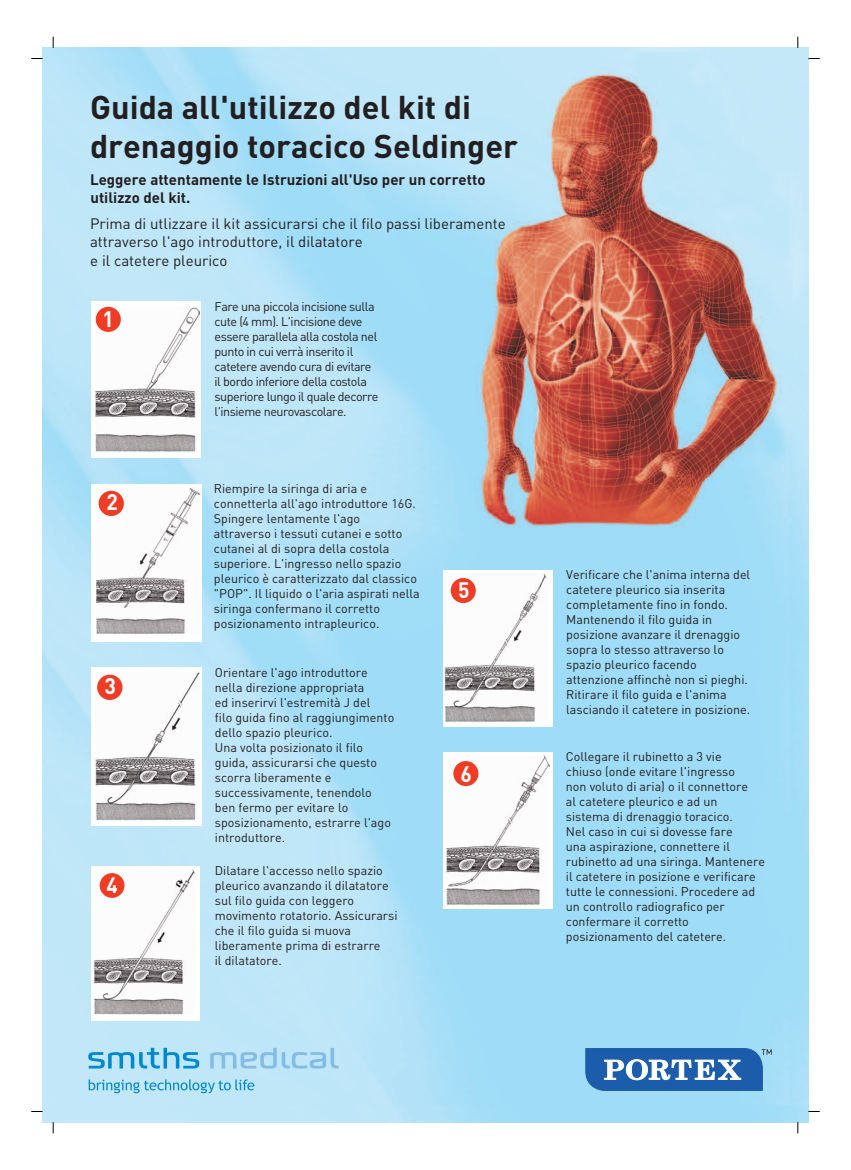
<style>
.page{position:relative;width:851px;height:1170px;background:#fff}
.page>*{position:absolute;margin:0;border:0;box-sizing:border-box;transform-origin:0 0}
.t1{font:700 32.5px/39px "DIN";color:#231f20}
.t2{font:700 22.38px "DIN";color:#fff;scale:.95 1}
.t3{font:700 22.25px "DIN";color:#fff;scale:.95 1}
.t4{font:700 22.12px "DIN";color:#fff;scale:.95 1}
.t5{font:700 22px "DIN";color:#fff;scale:.95 1}
.t6{font:700 21.88px "DIN";color:#fff;scale:.95 1}
.t7{font:15px/18.8px "DIN";color:#231f20}
.t8{font:700 15px/18.2px "DIN";color:#231f20}
.t9{font:12.5px/15px "DIN";color:#231f20}
.t10{font:12.5px/15px "DIN";letter-spacing:-.035em;color:#231f20}
</style>
<div class="page">
<img style="left:43px;top:48px;width:765px;height:1073px">
<svg style="left:31px;top:1111px;width:12px;height:1px"></svg>
<svg style="left:53px;top:1121px;width:1px;height:12px"></svg>
<svg style="left:31px;top:58px;width:12px;height:1px"></svg>
<svg style="left:797px;top:1121px;width:1px;height:12px"></svg>
<div style="left:91px;top:301px;width:110px;height:157px;background:#fff"></div>
<img style="left:96px;top:306px;width:103px;height:146px">
<div style="left:96px;top:307px;width:25px;height:25px;background:#ef3c25;border-radius:13px"></div>
<div style="left:442px;top:752px;width:110px;height:156px;background:#fff"></div>
<img style="left:446px;top:755px;width:103px;height:150px">
<div style="left:91px;top:865px;width:109px;height:155px;background:#fff"></div>
<img style="left:93px;top:869px;width:102px;height:145px">
<div style="left:91px;top:667px;width:110px;height:158px;background:#fff"></div>
<img style="left:95px;top:671px;width:105px;height:149px">
<div style="left:91px;top:484px;width:111px;height:158px;background:#fff"></div>
<img style="left:96px;top:488px;width:105px;height:146px">
<div style="left:99px;top:490px;width:25px;height:26px;background:#ef3c25;border-radius:13px"></div>
<div style="left:97px;top:674px;width:25px;height:26px;background:#ef3c25;border-radius:13px"></div>
<div style="left:100px;top:873px;width:24px;height:24px;background:#ef3c25;border-radius:12px"></div>
<div style="left:453px;top:761px;width:25px;height:25px;background:#ef3c25;border-radius:13px"></div>
<svg style="left:585px;top:1047px;width:186px;height:43px;background:#4e83bf"></svg>
<svg style="left:88px;top:1047px;width:111px;height:21px;background:#7ec6ea"></svg>
<svg style="left:210px;top:1047px;width:128px;height:21px;background:#aad7f1"></svg>
<svg style="left:89px;top:1079px;width:165px;height:14px;background:#92d0ee"></svg>
<div style="left:442px;top:569px;width:110px;height:157px;background:#fff"></div>
<img style="left:444px;top:574px;width:103px;height:148px">
<div style="left:450px;top:578px;width:25px;height:25px;background:#ef3c25;border-radius:13px"></div>
<h1 class="t1" style="left:90px;top:87px;width:429px">Guida all'utilizzo del kit di drenaggio toracico Seldinger</h1>
<p class="t8" style="left:90px;top:170px;width:397px">Leggere attentamente le Istruzioni all'Uso per un corretto utilizzo del kit.</p>
<p class="t7" style="left:90px;top:232px;width:274px">attraverso l'ago introduttore, il dilatatore e il catetere pleurico</p>
<p class="t7" style="left:90px;top:214px;width:417px">Prima di utlizzare il kit assicurarsi che il filo passi liberamente</p>
<h3 class="t4" style="left:103px;top:304px;width:14px">1</h3>
<h3 class="t3" style="left:107px;top:487px;width:14px">2</h3>
<h2 class="t2" style="left:105px;top:671px;width:14px">3</h2>
<h3 class="t6" style="left:107px;top:870px;width:13px">4</h3>
<p class="t10" style="left:214px;top:298px;width:165px">Fare una piccola incisione sulla cute (4 mm). L'incisione deve essere parallela alla costola nel punto in cui verrà inserito il catetere avendo cura di evitare il bordo inferiore della costola superiore lungo il quale decorre l'insieme neurovascolare.</p>
<p class="t9" style="left:214px;top:481px;width:207px">Riempire la siringa di aria e connetterla all'ago introduttore 16G.<br>Spingere lentamente l'ago attraverso i tessuti cutanei e sotto cutanei al di sopra della costola superiore. L'ingresso nello spazio pleurico è caratterizzato dal classico "POP". Il liquido o l'aria aspirati nella siringa confermano il corretto posizionamento intrapleurico.</p>
<p class="t9" style="left:215px;top:664px;width:181px">Orientare l'ago introduttore nella direzione appropriata<br>ed inserirvi l'estremità J del<br>filo guida fino al raggiungimento dello spazio pleurico.<br>Una volta posizionato il filo guida, assicurarsi che questo scorra liberamente e successivamente, tenendolo ben fermo per evitare lo sposizionamento, estrarre l'ago introduttore.</p>
<p class="t9" style="left:215px;top:862px;width:184px">Dilatare l'accesso nello spazio pleurico avanzando il dilatatore sul filo guida con leggero movimento rotatorio. Assicurarsi che il filo guida si muova liberamente prima di estrarre<br>il dilatatore.</p>
<h3 class="t4" style="left:458px;top:575px;width:13px">5</h3>
<h3 class="t5" style="left:460px;top:759px;width:13px">6</h3>
<p class="t9" style="left:566px;top:566px;width:185px">Verificare che l'anima interna del catetere pleurico sia inserita completamente fino in fondo.<br>Mantenendo il filo guida in posizione avanzare il drenaggio sopra lo stesso attraverso lo spazio pleurico facendo attenzione affinchè non si pieghi.<br>Ritirare il filo guida e l'anima lasciando il catetere in posizione.</p>
<p class="t9" style="left:565px;top:748px;width:200px">Collegare il rubinetto a 3 vie<br>chiuso (onde evitare l'ingresso<br>non voluto di aria) o il connettore<br>al catetere pleurico e ad un<br>sistema di drenaggio toracico.<br>Nel caso in cui si dovesse fare<br>una aspirazione, connettere il rubinetto ad una siringa. Mantenere il catetere in posizione e verificare tutte le connessioni. Procedere ad un controllo radiografico per confermare il corretto posizionamento del catetere.</p>
</div>
